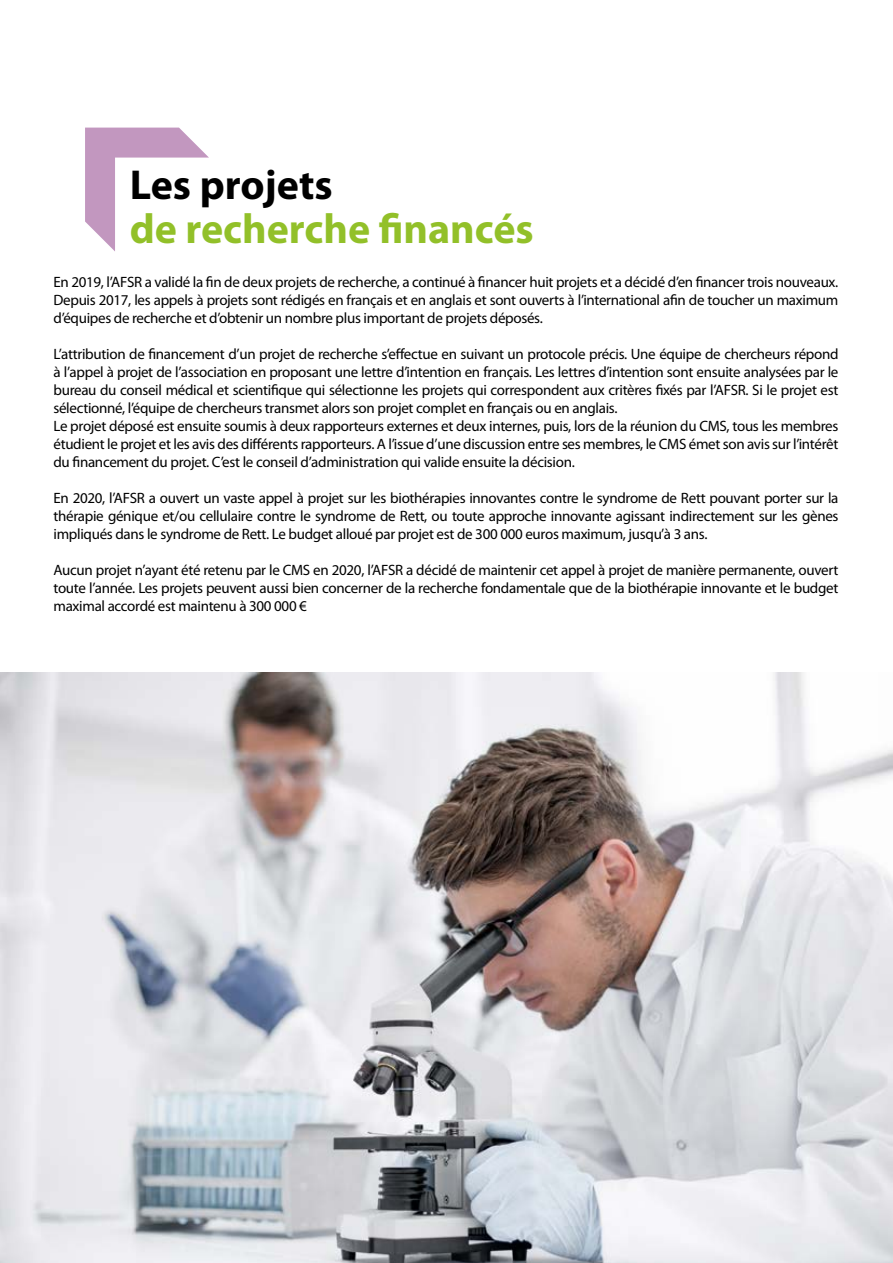
<style>
.page{position:relative;width:893px;height:1263px;background:#fff}
.page>*{position:absolute;margin:0;border:0;box-sizing:border-box;transform-origin:0 0}
.t1{font:700 42px "Myriad Pro";color:#92c029}
.t2{font:700 42px "Myriad Pro";color:#000}
.t3{font:15px/18px "Myriad Pro";letter-spacing:-.02em;color:#000;text-align:justify}
</style>
<div class="page">
<svg style="left:85px;top:128px;width:124px;height:123px"></svg>
<img style="left:0;top:673px;width:893px;height:590px">
<h1 class="t2" style="left:130px;top:158px;width:204px">Les projets</h1>
<h1 class="t1" style="left:130px;top:201px;width:406px">de recherche financés</h1>
<p class="t3" style="left:53px;top:273px;width:786px">En 2019, l’AFSR a validé la fin de deux projets de recherche, a continué à financer huit projets et a décidé d’en financer trois nouveaux.<br>Depuis 2017, les appels à projets sont rédigés en français et en anglais et sont ouverts à l’international afin de toucher un maximum d’équipes de recherche et d’obtenir un nombre plus important de projets déposés.</p>
<p class="t3" style="left:53px;top:345px;width:786px;text-align:left">L’attribution de financement d’un projet de recherche s’effectue en suivant un protocole précis. Une équipe de chercheurs répond à l’appel à projet de l’association en proposant une lettre d’intention en français. Les lettres d’intention sont ensuite analysées par le bureau du conseil médical et scientifique qui sélectionne les projets qui correspondent aux critères fixés par l’AFSR. Si le projet est sélectionné, l’équipe de chercheurs transmet alors son projet complet en français ou en anglais.<br>Le projet déposé est ensuite soumis à deux rapporteurs externes et deux internes, puis, lors de la réunion du CMS, tous les membres étudient le projet et les avis des différents rapporteurs. A l’issue d’une discussion entre ses membres, le CMS émet son avis sur l’intérêt du financement du projet. C’est le conseil d’administration qui valide ensuite la décision.</p>
<p class="t3" style="left:53px;top:489px;width:786px">En 2020, l’AFSR a ouvert un vaste appel à projet sur les biothérapies innovantes contre le syndrome de Rett pouvant porter sur la thérapie génique et/ou cellulaire contre le syndrome de Rett, ou toute approche innovante agissant indirectement sur les gènes impliqués dans le syndrome de Rett. Le budget alloué par projet est de 300 000 euros maximum, jusqu’à 3 ans.</p>
<p class="t3" style="left:53px;top:561px;width:786px">Aucun projet n’ayant été retenu par le CMS en 2020, l’AFSR a décidé de maintenir cet appel à projet de manière permanente, ouvert toute l’année. Les projets peuvent aussi bien concerner de la recherche fondamentale que de la biothérapie innovante et le budget maximal accordé est maintenu à 300 000 €</p>
</div>
